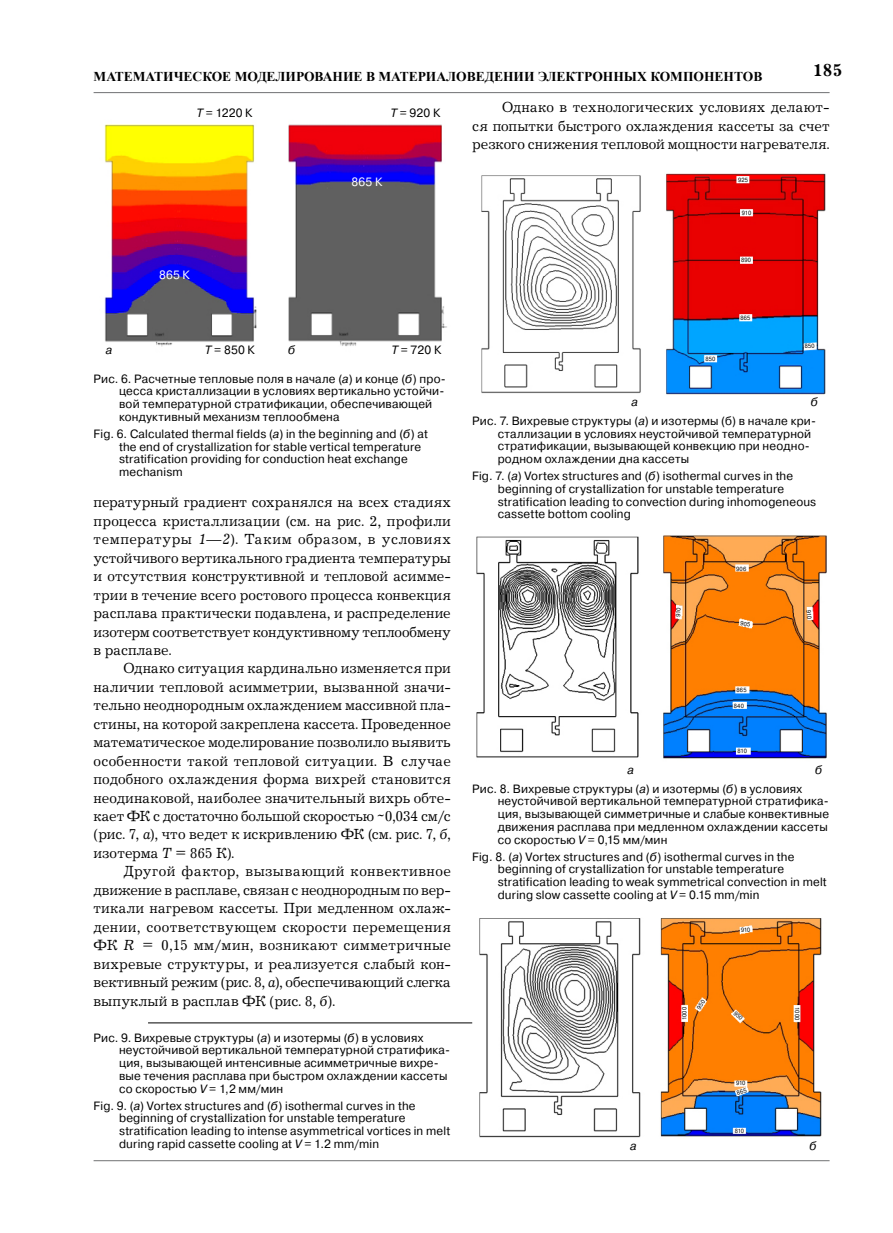
<style>
.page{position:relative;width:893px;height:1233px;background:#fff}
.page>*{position:absolute;margin:0;border:0;box-sizing:border-box;transform-origin:0 0}
.t1{font:700 18px "Journal C";color:#000}
.t2{font:15.15px/18.5px "Journal C";color:#000;text-align:justify}
.t3{font:700 13.5px "Times New Roman";color:#000}
.t4{font:12px/12.8px "Pragmatica C";letter-spacing:.015em;color:#000}
.t5{font:italic 12px "Pragmatica C";color:#000}
.t6{font:12px "Pragmatica C";letter-spacing:.015em;color:#fff}
.t7{font:6px "Pragmatica C";letter-spacing:.02em;color:#000;scale:.93 1}
.s1{font-style:italic}
</style>
<div class="page">
<hr style="left:94px;top:92px;width:735px;height:1px;background:#707173">
<hr style="left:94px;top:1160px;width:735px;height:1px;background:#707173">
<img style="left:476px;top:535px;width:351px;height:224px">
<img style="left:481px;top:173px;width:345px;height:222px">
<img style="left:472px;top:918px;width:350px;height:220px">
<img style="left:104px;top:124px;width:343px;height:223px">
<hr style="left:148px;top:1023px;width:324px;height:1px;background:#000">
<svg style="left:736px;top:566px;width:10px;height:5px"></svg>
<svg style="left:740px;top:621px;width:10px;height:6px"></svg>
<svg style="left:806px;top:610px;width:5px;height:9px"></svg>
<svg style="left:675px;top:608px;width:6px;height:9px"></svg>
<svg style="left:740px;top:315px;width:10px;height:5px"></svg>
<svg style="left:804px;top:343px;width:10px;height:5px"></svg>
<svg style="left:741px;top:927px;width:9px;height:5px"></svg>
<svg style="left:696px;top:999px;width:9px;height:11px"></svg>
<svg style="left:736px;top:1088px;width:10px;height:7px"></svg>
<svg style="left:733px;top:1011px;width:10px;height:10px"></svg>
<p class="t3" style="left:94px;top:69px;width:670px">МАТЕМАТИЧЕСКОЕ МОДЕЛИРОВАНИЕ В МАТЕРИАЛОВЕДЕНИИ ЭЛЕКТРОННЫХ КОМПОНЕНТОВ</p>
<h1 class="t1" style="left:813px;top:63px;width:31px">185</h1>
<p class="t4" style="left:196px;top:108px;width:58px"><span class="s1">T</span> = 1220 К</p>
<p class="t6" style="left:159px;top:271px;width:32px">865 К</p>
<p class="t4" style="left:390px;top:108px;width:52px"><span class="s1">T</span> = 920 К</p>
<p class="t6" style="left:351px;top:177px;width:32px">865 К</p>
<p class="t2" style="left:472px;top:99px;width:359px;text-indent:30px">Однако в технологических условиях делают&shy;ся попытки быстрого охлаждения кассеты за счет резкого снижения тепловой мощности нагревателя.</p>
<p class="t7" style="left:738px;top:178px;width:12px">925</p>
<p class="t7" style="left:741px;top:211px;width:12px">910</p>
<p class="t7" style="left:741px;top:258px;width:12px">890</p>
<p class="t5" style="left:106px;top:346px;width:8px">а</p>
<p class="t5" style="left:288px;top:346px;width:8px">б</p>
<p class="t4" style="left:205px;top:345px;width:52px"><span class="s1">T</span> = 850 К</p>
<p class="t4" style="left:391px;top:345px;width:51px"><span class="s1">T</span> = 720 К</p>
<p class="t4" style="left:119px;top:373px;width:328px;text-indent:-26px">Рис. 6. Расчетные тепловые поля в начале (<span class="s1">а</span>) и конце (<span class="s1">б</span>) про&shy;цесса кристаллизации в условиях вертикально устойчи&shy;вой температурной стратификации, обеспечивающей кондуктивный механизм теплообмена</p>
<p class="t4" style="left:119px;top:429px;width:310px;text-indent:-25px">Fig. 6. Calculated thermal fields (<span class="s1">a</span>) in the beginning and (<span class="s1">б</span>) at the end of crystallization for stable vertical temperature stratification providing for conduction heat exchange mechanism</p>
<p class="t2" style="left:94px;top:494px;width:359px">пературный градиент сохранялся на всех стадиях процесса кристаллизации (см. на рис. 2, профили температуры <span class="s1">1</span>—<span class="s1">2</span>). Таким образом, в условиях устойчивого вертикального градиента температуры и отсутствия конструктивной и тепловой асимме&shy;трии в течение всего ростового процесса конвекция расплава практически подавлена, и распределение изотерм соответствует кондуктивному теплообмену в расплаве.</p>
<p class="t2" style="left:94px;top:660px;width:359px;text-indent:30px">Однако ситуация кардинально изменяется при наличии тепловой асимметрии, вызванной значи&shy;тельно неоднородным охлаждением массивной пла&shy;стины, на которой закреплена кассета. Проведенное математическое моделирование позволило выявить особенности такой тепловой ситуации. В случае подобного охлаждения форма вихрей становится неодинаковой, наиболее значительный вихрь обте&shy;кает ФК с достаточно большой скоростью ~0,034 см/с (рис. 7, <span class="s1">а</span>), что ведет к искривлению ФК (см. рис. 7, <span class="s1">б</span>, изотерма <span class="s1">T</span> = 865 К).</p>
<p class="t2" style="left:94px;top:863px;width:359px;text-indent:30px">Другой фактор, вызывающий конвективное движение в расплаве, связан с неоднородным по вер&shy;тикали нагревом кассеты. При медленном охлаж&shy;дении, соответствующем скорости перемещения ФК <span class="s1">R =</span> 0,15 мм/мин, возникают симметричные вихревые структуры, и реализуется слабый кон&shy;вективный режим (рис. 8, <span class="s1">а</span>), обеспечивающий слегка выпуклый в расплав ФК (рис. 8, <span class="s1">б</span>).</p>
<p class="t4" style="left:119px;top:1032px;width:332px;text-indent:-26px">Рис. 9. Вихревые структуры (<span class="s1">а</span>) и изотермы (<span class="s1">б</span>) в условиях неустойчивой вертикальной температурной стратифика&shy;ция, вызывающей интенсивные асимметричные вихре&shy;вые течения расплава при быстром охлаждении кассеты со скоростью <span class="s1">V</span> = 1,2 мм/мин</p>
<p class="t4" style="left:119px;top:1100px;width:332px;text-indent:-26px">Fig. 9. (<span class="s1">a</span>) Vortex structures and (<span class="s1">б</span>) isothermal curves in the beginning of crystallization for unstable temperature stratification leading to intense asymmetrical vortices in melt during rapid cassette cooling at <span class="s1">V</span> = 1.2 mm/min</p>
<p class="t7" style="left:705px;top:356px;width:12px">850</p>
<p class="t5" style="left:631px;top:397px;width:8px">а</p>
<p class="t5" style="left:810px;top:397px;width:8px">б</p>
<p class="t4" style="left:497px;top:416px;width:320px;text-indent:-26px">Рис. 7. Вихревые структуры (<span class="s1">а</span>) и изотермы (б) в начале кри&shy;сталлизации в условиях неустойчивой температурной стратификации, вызывающей конвекцию при неодно&shy;родном охлаждении дна кассеты</p>
<p class="t4" style="left:497px;top:471px;width:320px;text-indent:-26px">Fig. 7. (<span class="s1">a</span>) Vortex structures and (<span class="s1">б</span>) isothermal curves in the beginning of crystallization for unstable temperature stratification leading to convection during inhomogeneous cassette bottom cooling</p>
<p class="t7" style="left:736px;top:688px;width:12px">865</p>
<p class="t7" style="left:733px;top:704px;width:12px">840</p>
<p class="t7" style="left:737px;top:749px;width:12px">810</p>
<p class="t5" style="left:627px;top:765px;width:8px">а</p>
<p class="t5" style="left:815px;top:765px;width:8px">б</p>
<p class="t4" style="left:497px;top:783px;width:333px;text-indent:-26px">Рис. 8. Вихревые структуры (<span class="s1">а</span>) и изотермы (<span class="s1">б</span>) в условиях неустойчивой вертикальной температурной стратифика&shy;ция, вызывающей симметричные и слабые конвективные движения расплава при медленном охлаждении кассеты со скоростью <span class="s1">V</span> = 0,15 мм/мин</p>
<p class="t4" style="left:497px;top:851px;width:330px;text-indent:-26px">Fig. 8. (<span class="s1">a</span>) Vortex structures and (<span class="s1">б</span>) isothermal curves in the beginning of crystallization for unstable temperature stratification leading to weak symmetrical convection in melt during slow cassette cooling at <span class="s1">V</span> = 0.15 mm/min</p>
<p class="t7" style="left:682px;top:1020px;width:16px;rotate:-90deg">1000</p>
<p class="t7" style="left:736px;top:1081px;width:12px">910</p>
<p class="t7" style="left:734px;top:1128px;width:12px">810</p>
<p class="t7" style="left:799px;top:1007px;width:16px;rotate:90deg">1000</p>
<p class="t5" style="left:630px;top:1141px;width:8px">а</p>
<p class="t5" style="left:809px;top:1141px;width:8px">б</p>
</div>
